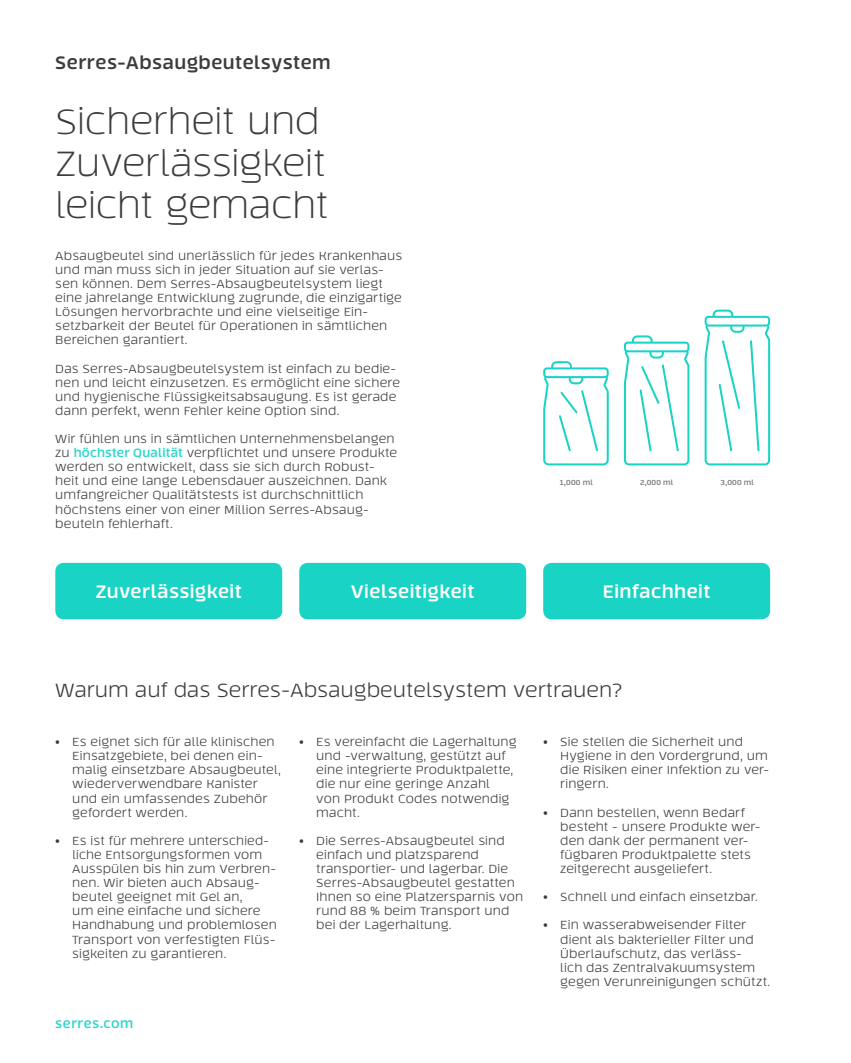
<style>
.page{position:relative;width:851px;height:1063px;background:#fff}
.page>*{position:absolute;margin:0;border:0;box-sizing:border-box;transform-origin:0 0}
.t1{font:200 36px/42.3px "Tecna";letter-spacing:-.015em;color:#3c3c3b}
.t2{font:300 19.5px "Tecna";color:#3c3c3b}
.t3{font:700 18px "Tecna";letter-spacing:.025em;color:#fff}
.t4{font:700 18px "Tecna";letter-spacing:.025em;color:#3c3c3b}
.t5{font:700 12.75px "Tecna";letter-spacing:.04em;color:#30d7cb}
.t6{font:300 12px/14.1px "Tecna";letter-spacing:.01em;color:#3c3c3b}
.t7{font:700 7.2px "Tecna";letter-spacing:.045em;color:#7e7e7e}
.s1{font-weight:700;color:#30d7cb}
</style>
<div class="page">
<div style="left:55px;top:563px;width:227px;height:56px;background:#19d3c5;border-radius:9px"></div>
<div style="left:299px;top:563px;width:227px;height:56px;background:#19d3c5;border-radius:9px"></div>
<div style="left:543px;top:563px;width:227px;height:56px;background:#19d3c5;border-radius:9px"></div>
<svg style="left:543px;top:361px;width:65px;height:104px"></svg>
<svg style="left:623px;top:335px;width:66px;height:130px"></svg>
<svg style="left:704px;top:310px;width:66px;height:155px"></svg>
<h3 class="t4" style="left:55px;top:51px;width:277px">Serres-Absaugbeutelsystem</h3>
<h1 class="t1" style="left:55px;top:100px;width:275px">Sicherheit und<br>Zuverlässigkeit leicht gemacht</h1>
<p class="t6" style="left:55px;top:248px;width:348px">Absaugbeutel sind unerlässlich für jedes Krankenhaus und man muss sich in jeder Situation auf sie verlas&shy;sen können. Dem Serres-Absaugbeutelsystem liegt eine jahrelange Entwicklung zugrunde, die einzigartige Lösungen hervorbrachte und eine vielseitige Ein&shy;setzbarkeit der Beutel für Operationen in sämtlichen Bereichen garantiert.</p>
<p class="t6" style="left:55px;top:361px;width:346px">Das Serres-Absaugbeutelsystem ist einfach zu bedie&shy;nen und leicht einzusetzen. Es ermöglicht eine sichere und hygienische Flüssigkeitsabsaugung. Es ist gerade dann perfekt, wenn Fehler keine Option sind.</p>
<p class="t6" style="left:55px;top:432px;width:343px">Wir fühlen uns in sämtlichen Unternehmensbelangen zu <span class="s1">höchster Qualität</span> verpflichtet und unsere Produkte werden so entwickelt, dass sie sich durch Robust&shy;heit und eine lange Lebensdauer auszeichnen. Dank umfangreicher Qualitätstests ist durchschnittlich höchstens einer von einer Million Serres-Absaug&shy;beuteln fehlerhaft.</p>
<p class="t7" style="left:559px;top:478px;width:35px">1,000 ml</p>
<p class="t7" style="left:640px;top:478px;width:35px">2,000 ml</p>
<p class="t7" style="left:720px;top:478px;width:35px">3,000 ml</p>
<h3 class="t3" style="left:96px;top:580px;width:147px">Zuverlässigkeit</h3>
<h3 class="t3" style="left:351px;top:580px;width:125px">Vielseitigkeit</h3>
<h3 class="t3" style="left:602px;top:580px;width:109px">Einfachheit</h3>
<h2 class="t2" style="left:55px;top:678px;width:568px">Warum auf das Serres-Absaugbeutelsystem vertrauen?</h2>
<p class="t6" style="left:72px;top:735px;width:210px;text-indent:-17px">• Es eignet sich für alle klinischen<br>Einsatzgebiete, bei denen ein&shy;malig einsetzbare Absaugbeutel, wiederverwendbare Kanister und ein umfassendes Zubehör gefordert werden.</p>
<p class="t6" style="left:72px;top:834px;width:206px;text-indent:-17px">• Es ist für mehrere unterschied&shy;liche Entsorgungsformen vom<br>Ausspülen bis hin zum Verbren&shy;nen. Wir bieten auch Absaug&shy;beutel geeignet mit Gel an,<br>um eine einfache und sichere<br>Handhabung und problemlosen<br>Transport von verfestigten Flüs&shy;sigkeiten zu garantieren.</p>
<p class="t6" style="left:316px;top:735px;width:202px;text-indent:-17px">• Es vereinfacht die Lagerhaltung und -verwaltung, gestützt auf eine integrierte Produktpalette, die nur eine geringe Anzahl von Produkt Codes notwendig macht.</p>
<p class="t6" style="left:316px;top:834px;width:208px;text-indent:-17px">• Die Serres-Absaugbeutel sind einfach und platzsparend transportier- und lagerbar. Die<br>Serres-Absaugbeutel gestatten<br>Ihnen so eine Platzersparnis von rund 88 % beim Transport und bei der Lagerhaltung.</p>
<p class="t6" style="left:560px;top:735px;width:210px;text-indent:-17px">• Sie stellen die Sicherheit und<br>Hygiene in den Vordergrund, um die Risiken einer Infektion zu ver&shy;ringern.</p>
<p class="t6" style="left:560px;top:805px;width:202px;text-indent:-17px">• Dann bestellen, wenn Bedarf besteht - unsere Produkte wer&shy;den dank der permanent ver&shy;fügbaren Produktpalette stets zeitgerecht ausgeliefert.</p>
<p class="t6" style="left:543px;top:890px;width:216px">• Schnell und einfach einsetzbar.</p>
<p class="t6" style="left:560px;top:918px;width:211px;text-indent:-17px">• Ein wasserabweisender Filter dient als bakterieller Filter und<br>Überlaufschutz, das verläss-<br>lich das Zentralvakuumsystem gegen Verunreinigungen schützt.</p>
<p class="t5" style="left:55px;top:1015px;width:80px">serres.com</p>
</div>
